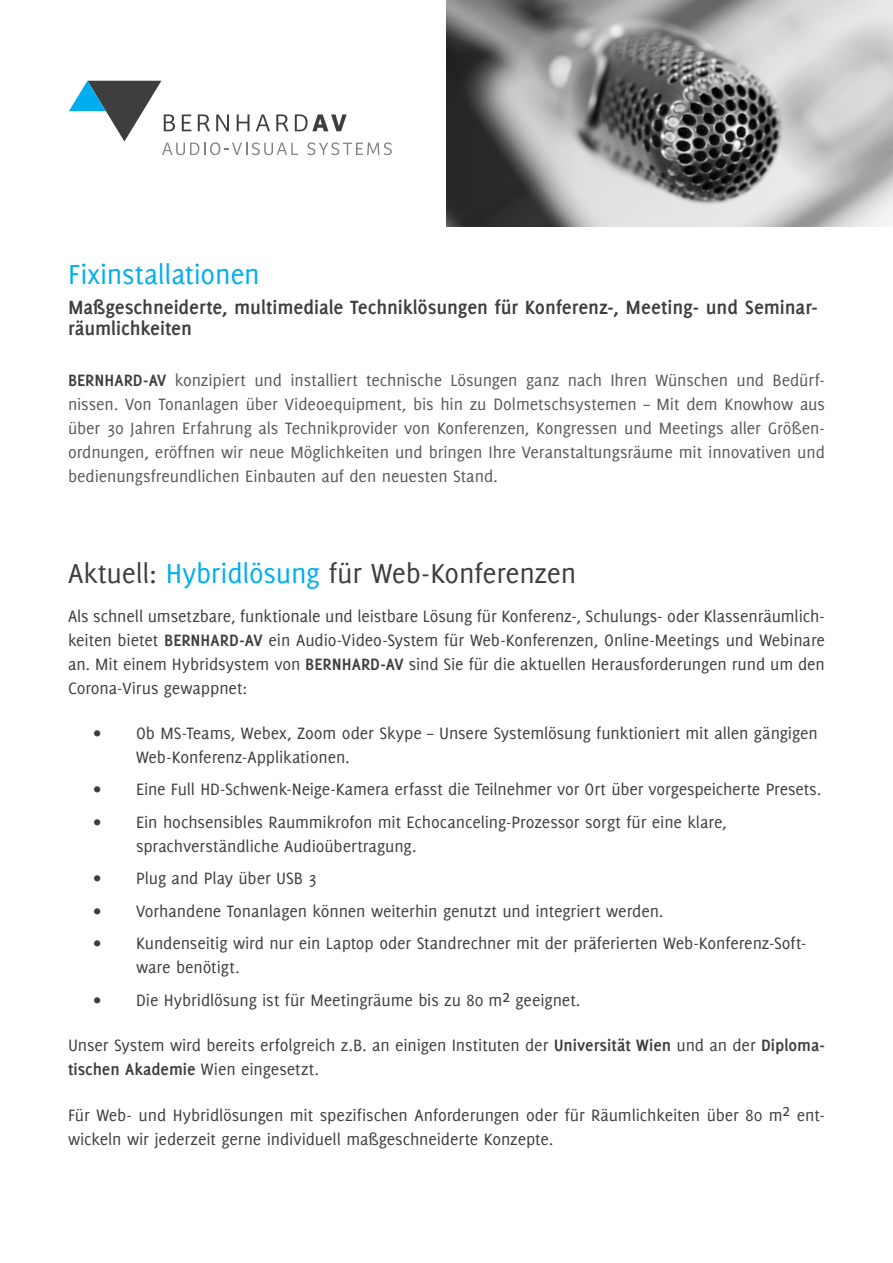
<style>
.page{position:relative;width:893px;height:1263px;background:#fff}
.page>*{position:absolute;margin:0;border:0;box-sizing:border-box;transform-origin:0 0}
.t1{font:30px "Delicious";letter-spacing:-.01em;color:#3e3e3f}
.t2{font:30px "Delicious";letter-spacing:-.01em;color:#00aeef}
.t3{font:700 21px/21px "Delicious";letter-spacing:-.005em;color:#3e3e3f}
.t4{font:18px/24px "Delicious";letter-spacing:-.005em;color:#3e3e3f}
.t5{font:18px/24px "Delicious";letter-spacing:-.005em;color:#57585a;text-align:justify}
.s1{font-weight:700;color:#3e3e3f}
.s2{color:#00aeef}
.s3{font-weight:700}
</style>
<div class="page">
<img style="left:446px;top:0;width:447px;height:226px">
<svg style="left:69px;top:81px;width:323px;height:74px"></svg>
<p class="t2" style="left:68px;top:258px;width:193px">Fixinstallationen</p>
<p class="t3" style="left:68px;top:297px;width:751px">Maßgeschneiderte, multimediale Techniklösungen für Konferenz-, Meeting- und Seminar&shy;räumlichkeiten</p>
<p class="t5" style="left:68px;top:368px;width:758px"><span class="s1">BERNHARD-AV</span> konzipiert und installiert technische Lösungen ganz nach Ihren Wünschen und Bedürf&shy;nissen. Von Tonanlagen über Videoequipment, bis hin zu Dolmetschsystemen – Mit dem Knowhow aus über 30 Jahren Erfahrung als Technikprovider von Konferenzen, Kongressen und Meetings aller Größen&shy;ordnungen, eröffnen wir neue Möglichkeiten und bringen Ihre Veranstaltungsräume mit innovativen und bedienungsfreundlichen Einbauten auf den neuesten Stand.</p>
<p class="t1" style="left:68px;top:556px;width:510px">Aktuell: <span class="s2">Hybridlösung</span> für Web-Konferenzen</p>
<p class="t4" style="left:68px;top:603px;width:758px;text-align:justify">Als schnell umsetzbare, funktionale und leistbare Lösung für Konferenz-, Schulungs- oder Klassenräumlich&shy;keiten bietet <span class="s3">BERNHARD-AV</span> ein Audio-Video-System für Web-Konferenzen, Online-Meetings und Webinare an. Mit einem Hybridsystem von <span class="s3">BERNHARD-AV</span> sind Sie für die aktuellen Herausforderungen rund um den Corona-Virus gewappnet:</p>
<p class="t4" style="left:136px;top:721px;width:683px;text-indent:-43px">• Ob MS-Teams, Webex, Zoom oder Skype – Unsere Systemlösung funktioniert mit allen gängigen<br>Web-Konferenz-Applikationen.</p>
<p class="t4" style="left:94px;top:777px;width:729px">• Eine Full HD-Schwenk-Neige-Kamera erfasst die Teilnehmer vor Ort über vorgespeicherte Presets.</p>
<p class="t4" style="left:136px;top:810px;width:592px;text-indent:-43px">• Ein hochsensibles Raummikrofon mit Echocanceling-Prozessor sorgt für eine klare, sprachverständliche Audioübertragung.</p>
<p class="t4" style="left:94px;top:866px;width:224px">• Plug and Play über USB 3</p>
<p class="t4" style="left:94px;top:899px;width:571px">• Vorhandene Tonanlagen können weiterhin genutzt und integriert werden.</p>
<p class="t4" style="left:136px;top:931px;width:672px;text-indent:-43px">• Kundenseitig wird nur ein Laptop oder Standrechner mit der präferierten Web-Konferenz-Soft&shy;ware benötigt.</p>
<p class="t4" style="left:94px;top:988px;width:488px">• Die Hybridlösung ist für Meetingräume bis zu 80 m2 geeignet.</p>
<p class="t4" style="left:68px;top:1033px;width:758px">Unser System wird bereits erfolgreich z.B. an einigen Instituten der <span class="s3">Universität Wien</span> und an der <span class="s3">Diploma&shy;tischen Akademie</span> Wien eingesetzt.</p>
<p class="t4" style="left:68px;top:1102px;width:758px">Für Web- und Hybridlösungen mit spezifischen Anforderungen oder für Räumlichkeiten über 80 m2 ent&shy;wickeln wir jederzeit gerne individuell maßgeschneiderte Konzepte.</p>
</div>
